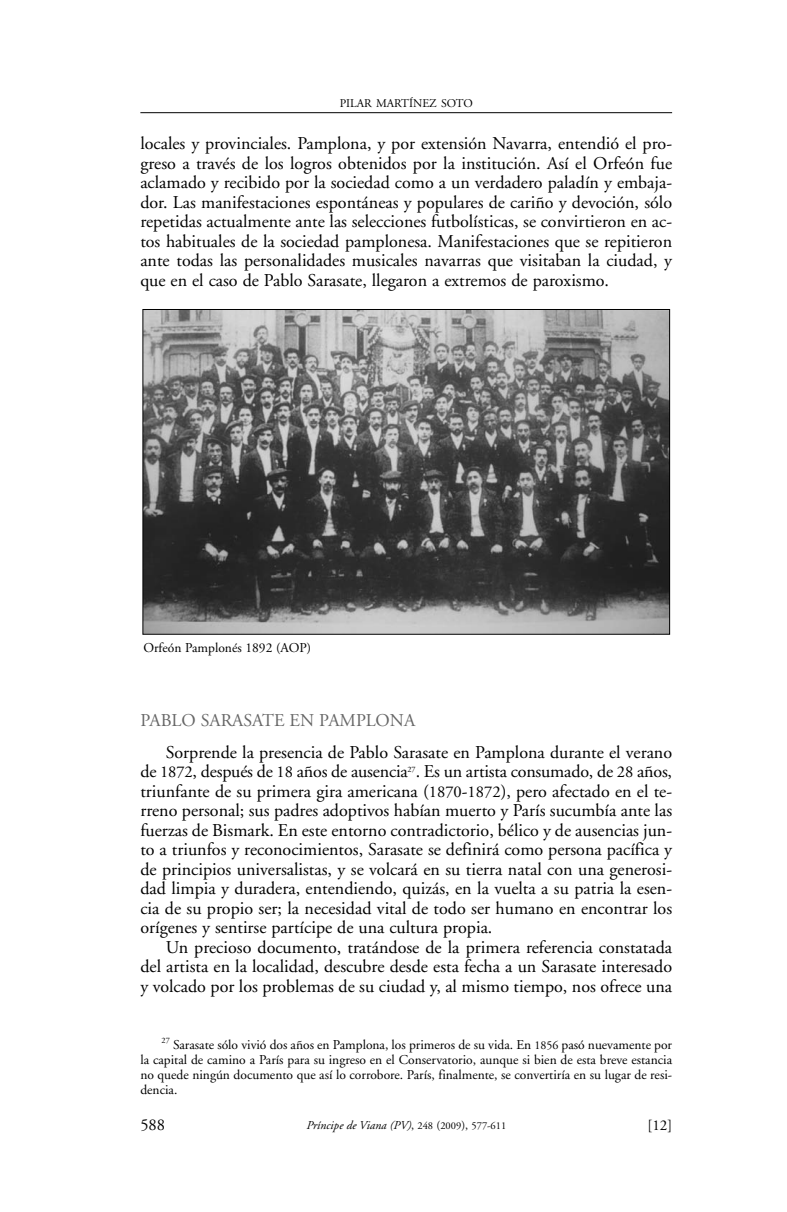
<style>
.page{position:relative;width:787px;height:1212px;background:#fff}
.page>*{position:absolute;margin:0;border:0;box-sizing:border-box;transform-origin:0 0}
.t1{font:18px/19.5px "Adobe Garamond";color:#000;text-align:justify}
.t2{font:18px "Adobe Garamond";color:#666}
.t3{font:16.5px "Adobe Garamond";color:#000}
.t4{font:15px "Adobe Garamond";color:#000}
.t5{font:13.5px/15px "Adobe Garamond";color:#000;text-align:justify}
.t6{font:italic 12px "Adobe Garamond";color:#000}
.t7{font:11.85px "Adobe Garamond";color:#000}
.s1{font-size:16.5px}
.s2{font-size:12px}
.s3{font-style:normal}
.s4{font-style:normal;font-size:10.5px}
</style>
<div class="page">
<img style="left:144px;top:311px;width:524px;height:322px">
<hr style="left:140px;top:112px;width:532px;height:1px;background:#000">
<p class="t7" style="left:340px;top:99px;width:134px">PILAR MARTÍNEZ SOTO</p>
<p class="t1" style="left:140px;top:135px;width:533px">locales y provinciales. Pamplona, y por extensión Navarra, entendió el pro&shy;greso a través de los logros obtenidos por la institución. Así el Orfeón fue aclamado y recibido por la sociedad como a un verdadero paladín y embaja&shy;dor. Las manifestaciones espontáneas y populares de cariño y devoción, sólo repetidas actualmente ante las selecciones futbolísticas, se convirtieron en ac&shy;tos habituales de la sociedad pamplonesa. Manifestaciones que se repitieron ante todas las personalidades musicales navarras que visitaban la ciudad, y que en el caso de Pablo Sarasate, llegaron a extremos de paroxismo.</p>
<p class="t5" style="left:143px;top:641px;width:169px">Orfeón Pamplonés 1892 (AOP)</p>
<p class="t2" style="left:140px;top:713px;width:276px">PABLO SARASATE EN PAMPLONA</p>
<p class="t1" style="left:140px;top:744px;width:533px;text-indent:26px">Sorprende la presencia de Pablo Sarasate en Pamplona durante el verano de <span class="s1">1872</span>, después de <span class="s1">18</span> años de ausencia<sup>27</sup>. Es un artista consumado, de <span class="s1">28</span> años, triunfante de su primera gira americana (<span class="s1">1870</span>-<span class="s1">1872</span>), pero afectado en el te&shy;rreno personal; sus padres adoptivos habían muerto y París sucumbía ante las fuerzas de Bismark. En este entorno contradictorio, bélico y de ausencias jun&shy;to a triunfos y reconocimientos, Sarasate se definirá como persona pacífica y de principios universalistas, y se volcará en su tierra natal con una generosi&shy;dad limpia y duradera, entendiendo, quizás, en la vuelta a su patria la esen&shy;cia de su propio ser; la necesidad vital de todo ser humano en encontrar los orígenes y sentirse partícipe de una cultura propia.</p>
<p class="t1" style="left:140px;top:939px;width:533px;text-indent:26px">Un precioso documento, tratándose de la primera referencia constatada del artista en la localidad, descubre desde esta fecha a un Sarasate interesado y volcado por los problemas de su ciudad y, al mismo tiempo, nos ofrece una</p>
<p class="t5" style="left:140px;top:1038px;width:533px;text-indent:21px"><sup>27</sup> Sarasate sólo vivió dos años en Pamplona, los primeros de su vida. En <span class="s2">1856</span> pasó nuevamente por la capital de camino a París para su ingreso en el Conservatorio, aunque si bien de esta breve estancia no quede ningún documento que así lo corrobore. París, finalmente, se convertiría en su lugar de resi&shy;dencia.</p>
<p class="t6" style="left:306px;top:1120px;width:202px">Príncipe de Viana (PV)<span class="s3">,</span> <span class="s4">248</span> <span class="s3">(</span><span class="s4">2009</span><span class="s3">),</span> <span class="s4">577-611</span></p>
<p class="t3" style="left:140px;top:1118px;width:26px">588</p>
<p class="t4" style="left:647px;top:1119px;width:26px">[12]</p>
</div>
